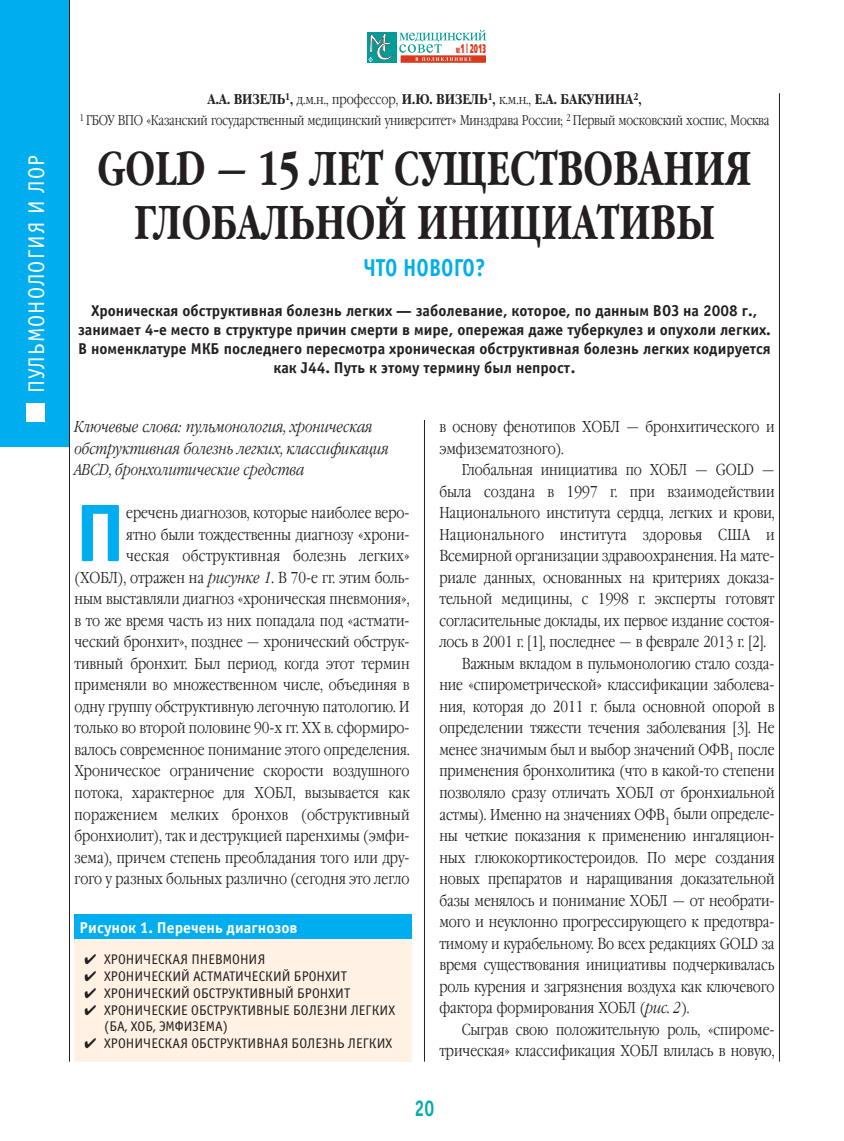
<style>
.page{position:relative;width:844px;height:1141px;background:#fff}
.page>*{position:absolute;margin:0;border:0;box-sizing:border-box;transform-origin:0 0}
.t1{font:700 82.08px "Officina Sans C";color:#00aeef}
.t2{font:700 47.25px/54.2px "Garamond Narrow C";color:#231f20;text-align:center;scale:.89 1}
.t3{font:700 24.5px "Officina Sans C";letter-spacing:.005em;color:#00aeef;scale:.85 1}
.t4{font:22.75px "Officina Sans C";letter-spacing:.05em;color:#fff;scale:.95 1}
.t5{font:700 22.75px "Officina Sans C";color:#00aaad;scale:.78 1}
.t6{font:300 15.75px/21.5px "Garamond Narrow C";color:#231f20;text-align:right}
.t7{font:700 15.75px/18.9px "Officina Sans C";color:#231f20;text-align:center}
.t8{font:italic 300 15.75px/21.5px "Garamond Narrow C";color:#231f20}
.t9{font:700 15.75px "Officina Sans C";color:#fff}
.t10{font:14px/16.8px "Officina Sans C";color:#231f20}
.t11{font:300 14px/21px "Garamond Narrow C";letter-spacing:-.01em;color:#231f20;text-align:center}
.t12{font:12.6px "Free Set Black C";color:#d83a20;scale:.45 1}
.s1{font-size:7.52px}
.s2{font-weight:700}
.s3{font-style:italic}
</style>
<div class="page">
<div style="left:0;top:0;width:69px;height:446px;background:#00aeef"></div>
<hr style="left:69px;top:0;width:1px;height:1062px;background:#231f20">
<hr style="left:778px;top:93px;width:1px;height:969px;background:#231f20">
<div style="left:26px;top:404px;width:18px;height:18px;background:#fff"></div>
<div style="left:367px;top:33px;width:29px;height:30px;background:#009c97"></div>
<svg style="left:368px;top:33px;width:25px;height:29px"></svg>
<svg style="left:399px;top:30px;width:87px;height:31px"></svg>
<div style="left:400px;top:55px;width:86px;height:8px;border:1px solid #fff"></div>
<hr style="left:424px;top:420px;width:1px;height:642px;background:#231f20">
<div style="left:74px;top:939px;width:338px;height:123px;background:#fff1e3"></div>
<div style="left:74px;top:914px;width:338px;height:25px;background:#00aeef"></div>
<h3 class="t4" style="left:28px;top:393px;width:252px;rotate:-90deg">ПУЛЬМОНОЛОГИЯ И ЛОР</h3>
<p class="t12" style="left:456px;top:41px;width:68px"><span class="s1">№</span>1 | 2013</p>
<p class="t11" style="left:79px;top:90px;width:691px"><span class="s2">А.А. ВИЗЕЛЬ</span><sup>1</sup><span class="s2">,</span> д.м.н., профессор, <span class="s2">И.Ю. ВИЗЕЛЬ</span><sup>1</sup><span class="s2">,</span> к.м.н., <span class="s2">Е.А. БАКУНИНА</span><sup>2</sup><span class="s2">,<br></span><sup>1</sup> ГБОУ ВПО «Казанский государственный медицинский университет» Минздрава России; <sup>2</sup> Первый московский хоспис, Москва</p>
<h2 class="t2" style="left:97px;top:144px;width:736px">GOLD — 15 ЛЕТ СУЩЕСТВОВАНИЯ<br>ГЛОБАЛЬНОЙ ИНИЦИАТИВЫ</h2>
<h3 class="t3" style="left:363px;top:253px;width:145px">ЧТО НОВОГО?</h3>
<p class="t7" style="left:78px;top:301px;width:694px">Хроническая обструктивная болезнь легких — заболевание, которое, по данным ВОЗ на 2008 г., занимает 4-е место в структуре причин смерти в мире, опережая даже туберкулез и опухоли легких.<br>В номенклатуре МКБ последнего пересмотра хроническая обструктивная болезнь легких кодируется как J44. Путь к этому термину был непрост.</p>
<p class="t8" style="left:74px;top:418px;width:315px">Ключевые слова: пульмонология, хроническая обструктивная болезнь легких, классификация<br>ABCD, бронхолитические средства</p>
<h1 class="t1" style="left:74px;top:485px;width:53px">П</h1>
<p class="t6" style="left:74px;top:503px;width:336px">еречень диагнозов, которые наиболее веро-<br>ятно были тождественны диагнозу «хрони-<br>ческая обструктивная болезнь легких» (ХОБЛ), отражен на <span class="s3">рисунке 1.</span> В 70-е гг. этим боль&shy;ным выставляли диагноз «хроническая пневмония», в то же время часть из них попадала под «астмати&shy;ческий бронхит», позднее — хронический обструк&shy;тивный бронхит. Был период, когда этот термин применяли во множественном числе, объединяя в одну группу обструктивную легочную патологию. И только во второй половине 90-х гг. XX в. сформиро&shy;валось современное понимание этого определения.<br>Хроническое ограничение скорости воздушного потока, характерное для ХОБЛ, вызывается как поражением мелких бронхов (обструктивный бронхиолит), так и деструкцией паренхимы (эмфи&shy;зема), причем степень преобладания того или дру&shy;гого у разных больных различно (сегодня это легло</p>
<p class="t9" style="left:79px;top:918px;width:220px">Рисунок 1. Перечень диагнозов</p>
<p class="t10" style="left:84px;top:952px;width:182px">✔ ХРОНИЧЕСКАЯ ПНЕВМОНИЯ</p>
<p class="t10" style="left:84px;top:969px;width:264px">✔ ХРОНИЧЕСКИЙ АСТМАТИЧЕСКИЙ БРОНХИТ</p>
<p class="t10" style="left:84px;top:986px;width:267px">✔ ХРОНИЧЕСКИЙ ОБСТРУКТИВНЫЙ БРОНХИТ</p>
<p class="t10" style="left:104px;top:1002px;width:292px;text-indent:-20px">✔ ХРОНИЧЕСКИЕ ОБСТРУКТИВНЫЕ БОЛЕЗНИ ЛЕГКИХ (БА, ХОБ, ЭМФИЗЕМА)</p>
<p class="t10" style="left:84px;top:1036px;width:309px">✔ ХРОНИЧЕСКАЯ ОБСТРУКТИВНАЯ БОЛЕЗНЬ ЛЕГКИХ</p>
<p class="t6" style="left:439px;top:417px;width:336px;text-align:left">в основу фенотипов ХОБЛ — бронхитического и эмфизематозного).</p>
<p class="t6" style="left:461px;top:460px;width:314px">Глобальная инициатива по ХОБЛ — GOLD —</p>
<p class="t6" style="left:439px;top:482px;width:336px">была создана в 1997 г. при взаимодействии</p>
<p class="t6" style="left:439px;top:503px;width:336px">Национального института сердца, легких и крови,</p>
<p class="t6" style="left:439px;top:525px;width:336px">Национального института здоровья США и</p>
<p class="t6" style="left:439px;top:546px;width:336px">Всемирной организации здравоохранения. На мате-</p>
<p class="t6" style="left:439px;top:568px;width:336px">риале данных, основанных на критериях доказа-</p>
<p class="t6" style="left:439px;top:589px;width:336px">тельной медицины, с 1998 г. эксперты готовят</p>
<p class="t6" style="left:439px;top:611px;width:336px">согласительные доклады, их первое издание состоя-</p>
<p class="t6" style="left:439px;top:632px;width:328px">лось в 2001 г. [1], последнее — в феврале 2013 г. [2].</p>
<p class="t6" style="left:461px;top:654px;width:314px">Важным вкладом в пульмонологию стало созда-</p>
<p class="t6" style="left:439px;top:675px;width:336px">ние «спирометрической» классификации заболева-</p>
<p class="t6" style="left:439px;top:697px;width:336px">ния, которая до 2011 г. была основной опорой в</p>
<p class="t6" style="left:439px;top:718px;width:336px">определении тяжести течения заболевания [3]. Не</p>
<p class="t6" style="left:439px;top:740px;width:336px">менее значимым был и выбор значений ОФВ<sub>1</sub> после</p>
<p class="t6" style="left:439px;top:762px;width:336px">применения бронхолитика (что в какой-то степени</p>
<p class="t6" style="left:439px;top:783px;width:336px">позволяло сразу отличать ХОБЛ от бронхиальной</p>
<p class="t6" style="left:439px;top:805px;width:336px">астмы). Именно на значениях ОФВ<sub>1</sub> были определе-</p>
<p class="t6" style="left:439px;top:826px;width:336px">ны четкие показания к применению ингаляцион-</p>
<p class="t6" style="left:439px;top:848px;width:336px">ных глюкокортикостероидов. По мере создания</p>
<p class="t6" style="left:439px;top:869px;width:336px">новых препаратов и наращивания доказательной</p>
<p class="t6" style="left:439px;top:891px;width:336px">базы менялось и понимание ХОБЛ — от необрати-</p>
<p class="t6" style="left:439px;top:912px;width:336px">мого и неуклонно прогрессирующего к предотвра-</p>
<p class="t6" style="left:439px;top:934px;width:336px">тимому и курабельному. Во всех редакциях GOLD за</p>
<p class="t6" style="left:439px;top:955px;width:336px">время существования инициативы подчеркивалась</p>
<p class="t6" style="left:439px;top:977px;width:336px">роль курения и загрязнения воздуха как ключевого</p>
<p class="t6" style="left:439px;top:998px;width:251px">фактора формирования ХОБЛ (<span class="s3">рис. 2</span>).</p>
<p class="t6" style="left:461px;top:1020px;width:314px">Сыграв свою положительную роль, «спироме-</p>
<p class="t6" style="left:439px;top:1041px;width:336px">трическая» классификация ХОБЛ влилась в новую,</p>
<h3 class="t5" style="left:414px;top:1095px;width:27px">20</h3>
</div>
